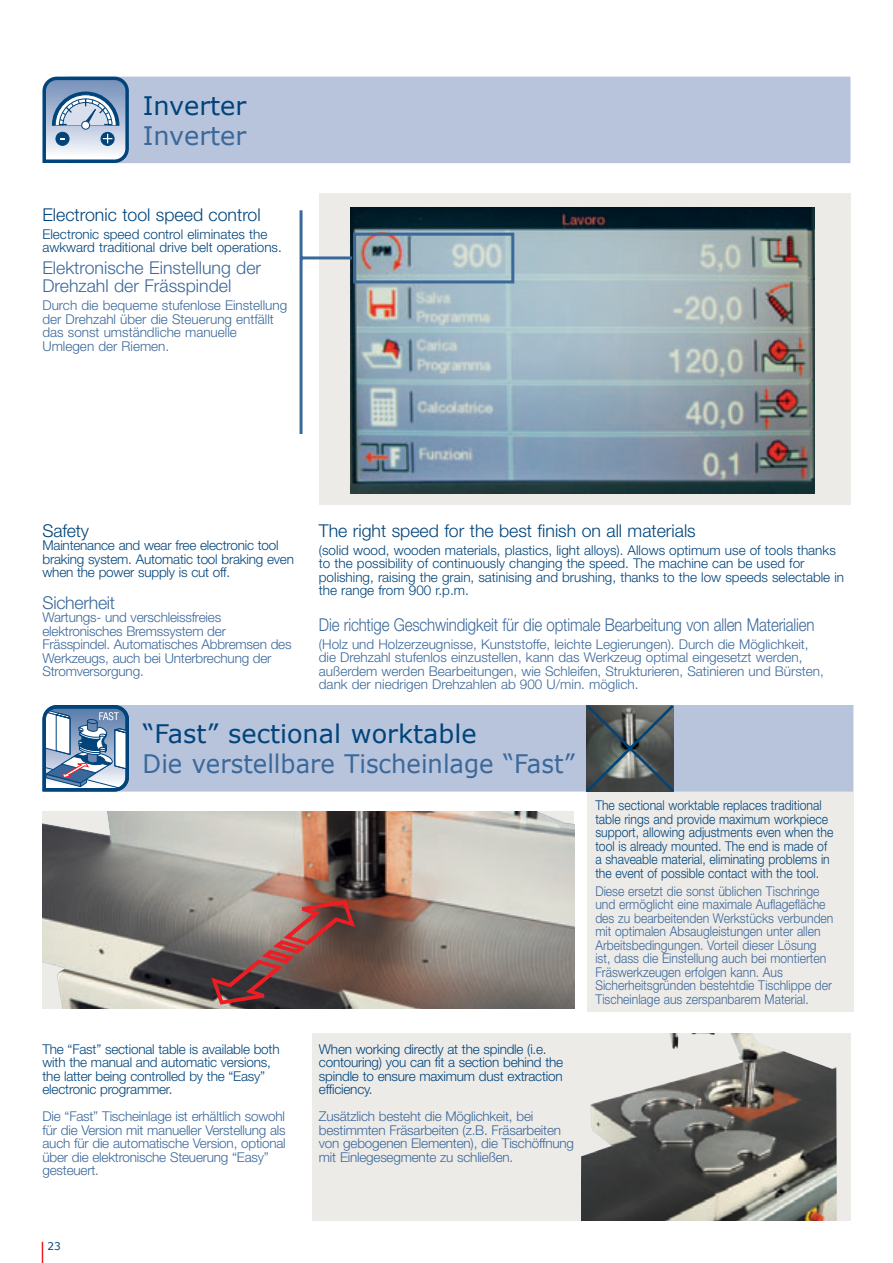
<style>
.page{position:relative;width:893px;height:1263px;background:#fff}
.page>*{position:absolute;margin:0;border:0;box-sizing:border-box;transform-origin:0 0}
.t1{font:25.5px "Verdana";color:#3b689a;scale:.95 1}
.t2{font:25.5px "Verdana";color:#00447b}
.t3{font:25.5px "Verdana";color:#3b689a}
.t4{font:300 17.7px "Helvetica Neue";color:#00447b}
.t5{font:300 17.7px "Helvetica Neue";letter-spacing:-.01em;color:#3b689a;scale:.85 1}
.t6{font:300 17.7px/18px "Helvetica Neue";letter-spacing:-.01em;color:#3b689a}
.t7{font:300 13.5px/13.5px "Helvetica Neue";color:#3b689a}
.t8{font:300 13.5px/13.5px "Helvetica Neue";color:#00447b}
.t9{font:300 13.5px/13.5px "Helvetica Neue";color:#3b689a;scale:.9 1}
.t10{font:300 13.5px/13.5px "Helvetica Neue";color:#00447b;scale:.9 1}
.t11{font:10.5px "Verdana";color:#00447b}
</style>
<div class="page">
<div style="left:68px;top:77px;width:782px;height:85px;background:#b8c4dc"></div>
<div style="left:68px;top:77px;width:782px;height:86px;border:2px solid #b8c4dc"></div>
<div style="left:319px;top:194px;width:531px;height:311px;background:#edebe8"></div>
<svg style="left:312px;top:1033px;width:538px;height:187px;fill:#edebe8"></svg>
<img style="left:581px;top:1033px;width:161px;height:123px">
<svg style="left:42px;top:76px;width:89px;height:88px"></svg>
<svg style="left:42px;top:1242px;width:1px;height:21px"></svg>
<img style="left:351px;top:207px;width:463px;height:286px">
<svg style="left:299px;top:207px;width:217px;height:230px"></svg>
<img style="left:43px;top:811px;width:531px;height:197px">
<svg style="left:206px;top:884px;width:154px;height:125px"></svg>
<div style="left:587px;top:705px;width:266px;height:307px;background:#edebe8"></div>
<div style="left:68px;top:706px;width:784px;height:85px;background:#b8c4dc"></div>
<div style="left:68px;top:705px;width:785px;height:87px;border:2px solid #b8c4dc"></div>
<svg style="left:42px;top:705px;width:89px;height:87px"></svg>
<svg style="left:584px;top:705px;width:92px;height:87px"></svg>
<h1 class="t2" style="left:143px;top:89px;width:105px">Inverter</h1>
<h1 class="t3" style="left:143px;top:119px;width:105px">Inverter</h1>
<h2 class="t4" style="left:42px;top:208px;width:220px">Electronic tool speed control</h2>
<p class="t8" style="left:42px;top:228px;width:241px">Electronic speed control eliminates the awkward traditional drive belt operations.</p>
<h2 class="t6" style="left:42px;top:261px;width:220px">Elektronische Einstellung der<br>Drehzahl der Frässpindel</h2>
<p class="t7" style="left:42px;top:300px;width:246px">Durch die bequeme stufenlose Einstellung der Drehzahl über die Steuerung entfällt das sonst umständliche manuelle Umlegen der Riemen.</p>
<h2 class="t4" style="left:42px;top:524px;width:48px">Safety</h2>
<p class="t8" style="left:42px;top:540px;width:253px">Maintenance and wear free electronic tool braking system. Automatic tool braking even when the power supply is cut off.</p>
<h2 class="t6" style="left:42px;top:595px;width:74px">Sicherheit</h2>
<p class="t7" style="left:42px;top:612px;width:250px">Wartungs- und verschleissfreies elektronisches Bremssystem der Frässpindel. Automatisches Abbremsen des Werkzeugs, auch bei Unterbrechung der Stromversorgung.</p>
<h2 class="t4" style="left:319px;top:524px;width:378px">The right speed for the best finish on all materials</h2>
<p class="t8" style="left:319px;top:544px;width:527px">(solid wood, wooden materials, plastics, light alloys). Allows optimum use of tools thanks to the possibility of continuously changing the speed. The machine can be used for polishing, raising the grain, satinising and brushing, thanks to the low speeds selectable in the range from 900 r.p.m.</p>
<h2 class="t5" style="left:319px;top:618px;width:585px">Die richtige Geschwindigkeit für die optimale Bearbeitung von allen Materialien</h2>
<p class="t7" style="left:319px;top:638px;width:506px">(Holz und Holzerzeugnisse, Kunststoffe, leichte Legierungen). Durch die Möglichkeit, die Drehzahl stufenlos einzustellen, kann das Werkzeug optimal eingesetzt werden, außerdem werden Bearbeitungen, wie Schleifen, Strukturieren, Satinieren und Bürsten, dank der niedrigen Drehzahlen ab 900 U/min. möglich.</p>
<h1 class="t2" style="left:143px;top:717px;width:335px">“Fast” sectional worktable</h1>
<h1 class="t1" style="left:143px;top:747px;width:457px">Die verstellbare Tischeinlage “Fast”</h1>
<p class="t8" style="left:43px;top:1044px;width:239px">The “Fast” sectional table is available both with the manual and automatic versions, the latter being controlled by the “Easy” electronic programmer.</p>
<p class="t7" style="left:43px;top:1111px;width:245px">Die “Fast” Tischeinlage ist erhältlich sowohl für die Version mit manueller Verstellung als auch für die automatische Version, optional über die elektronische Steuerung “Easy” gesteuert.</p>
<p class="t8" style="left:319px;top:1044px;width:246px">When working directly at the spindle (i.e. contouring) you can fit a section behind the spindle to ensure maximum dust extraction efficiency.</p>
<p class="t7" style="left:319px;top:1111px;width:257px">Zusätzlich besteht die Möglichkeit, bei bestimmten Fräsarbeiten (z.B. Fräsarbeiten von gebogenen Elementen), die Tischöffnung mit Einlegesegmente zu schließen.</p>
<p class="t10" style="left:595px;top:800px;width:266px">The sectional worktable replaces traditional table rings and provide maximum workpiece support, allowing adjustments even when the tool is already mounted. The end is made of a shaveable material, eliminating problems in the event of possible contact with the tool.</p>
<p class="t9" style="left:595px;top:885px;width:266px">Diese ersetzt die sonst üblichen Tischringe und ermöglicht eine maximale Auflagefläche des zu bearbeitenden Werkstücks verbunden mit optimalen Absaugleistungen unter allen Arbeitsbedingungen. Vorteil dieser Lösung ist, dass die Einstellung auch bei montierten Fräswerkzeugen erfolgen kann. Aus Sicherheitsgründen bestehtdie Tischlippe der Tischeinlage aus zerspanbarem Material.</p>
<p class="t11" style="left:48px;top:1239px;width:15px">23</p>
</div>
